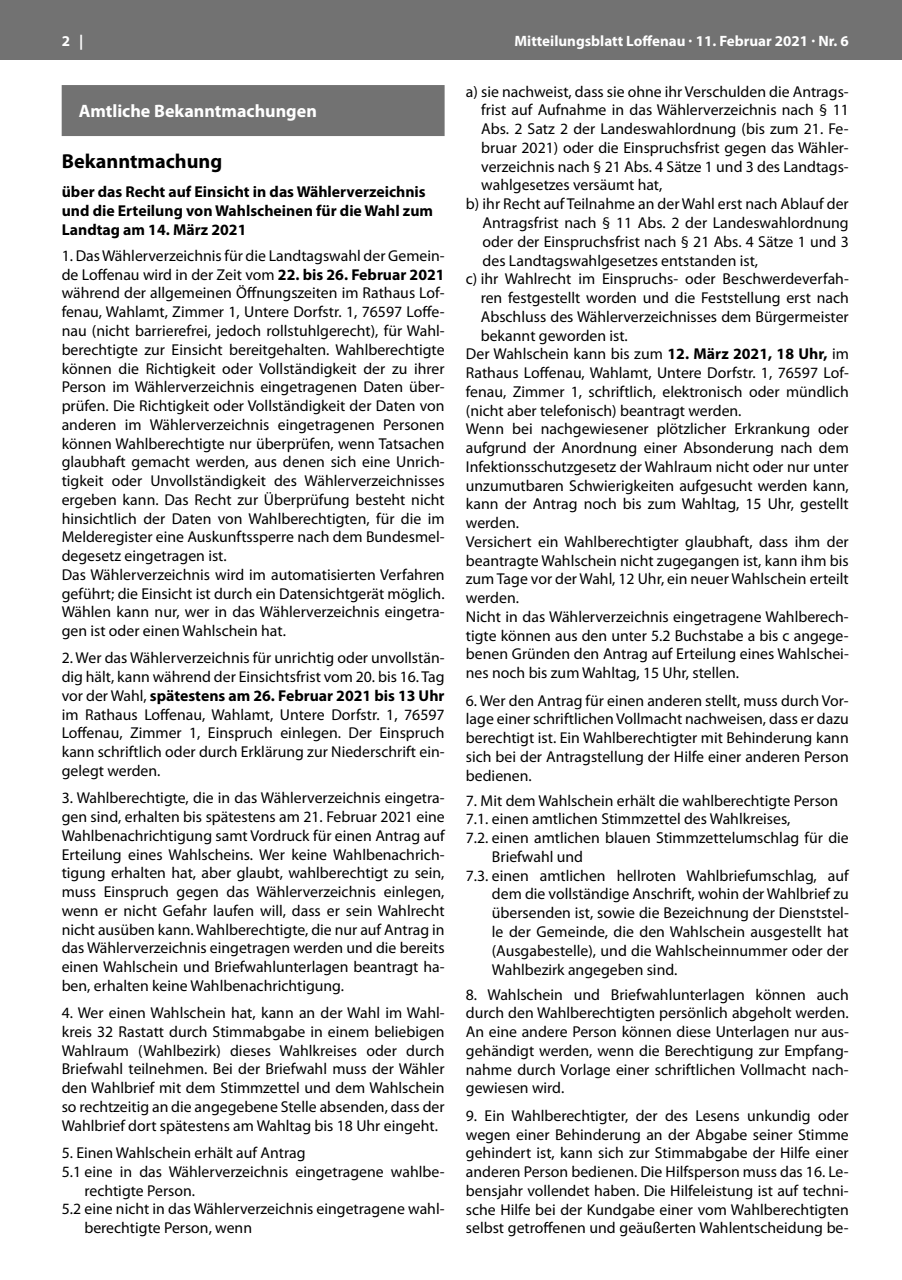
<style>
.page{position:relative;width:902px;height:1280px;background:#fff}
.page>*{position:absolute;margin:0;border:0;box-sizing:border-box;transform-origin:0 0}
.t1{font:700 20.25px "Myriad Pro";color:#000}
.t2{font:700 18px "Myriad Pro";color:#fff}
.t3{font:15.75px/18.8px "Myriad Pro";color:#000;text-align:justify}
.t4{font:700 15.75px/18.8px "Myriad Pro";color:#000}
.t5{font:700 15px "Myriad Pro";color:#fff}
.s1{font-weight:700}
</style>
<div class="page">
<div style="left:0;top:0;width:901px;height:60px;background:#727272"></div>
<div style="left:62px;top:85px;width:382px;height:51px;background:#727272"></div>
<p class="t5" style="left:62px;top:31px;width:23px">2 |</p>
<p class="t5" style="left:514px;top:31px;width:336px">Mitteilungsblatt Loffenau · 11. Februar 2021 · Nr. 6</p>
<p class="t2" style="left:79px;top:99px;width:240px">Amtliche Bekanntmachungen</p>
<p class="t1" style="left:62px;top:148px;width:162px">Bekanntmachung</p>
<p class="t4" style="left:62px;top:182px;width:373px">über das Recht auf Einsicht in das Wählerverzeichnis und die Erteilung von Wahlscheinen für die Wahl zum<br>Landtag am 14. März 2021</p>
<p class="t3" style="left:62px;top:246px;width:384px;text-align:left">1. Das Wählerverzeichnis für die Landtagswahl der Gemein&shy;de Loffenau wird in der Zeit vom <span class="s1">22. bis 26. Februar 2021 </span>während der allgemeinen Öffnungszeiten im Rathaus Lof&shy;fenau, Wahlamt, Zimmer 1, Untere Dorfstr. 1, 76597 Loffe&shy;nau (nicht barrierefrei, jedoch rollstuhlgerecht), für Wahl&shy;berechtigte zur Einsicht bereitgehalten. Wahlberechtigte können die Richtigkeit oder Vollständigkeit der zu ihrer Person im Wählerverzeichnis eingetragenen Daten über&shy;prüfen. Die Richtigkeit oder Vollständigkeit der Daten von anderen im Wählerverzeichnis eingetragenen Personen können Wahlberechtigte nur überprüfen, wenn Tatsachen glaubhaft gemacht werden, aus denen sich eine Unrich&shy;tigkeit oder Unvollständigkeit des Wählerverzeichnisses ergeben kann. Das Recht zur Überprüfung besteht nicht hinsichtlich der Daten von Wahlberechtigten, für die im Melderegister eine Auskunftssperre nach dem Bundesmel&shy;degesetz eingetragen ist.<br>Das Wählerverzeichnis wird im automatisierten Verfahren geführt; die Einsicht ist durch ein Datensichtgerät möglich.<br>Wählen kann nur, wer in das Wählerverzeichnis eingetra&shy;gen ist oder einen Wahlschein hat.</p>
<p class="t3" style="left:62px;top:648px;width:384px">2. Wer das Wählerverzeichnis für unrichtig oder unvollstän&shy;dig hält, kann während der Einsichtsfrist vom 20. bis 16. Tag vor der Wahl, <span class="s1">spätestens am 26. Februar 2021 bis 13 Uhr </span>im Rathaus Loffenau, Wahlamt, Untere Dorfstr. 1, 76597<br>Loffenau, Zimmer 1, Einspruch einlegen. Der Einspruch kann schriftlich oder durch Erklärung zur Niederschrift ein&shy;gelegt werden.</p>
<p class="t3" style="left:62px;top:788px;width:384px">3. Wahlberechtigte, die in das Wählerverzeichnis eingetra&shy;gen sind, erhalten bis spätestens am 21. Februar 2021 eine Wahlbenachrichtigung samt Vordruck für einen Antrag auf Erteilung eines Wahlscheins. Wer keine Wahlbenachrich&shy;tigung erhalten hat, aber glaubt, wahlberechtigt zu sein, muss Einspruch gegen das Wählerverzeichnis einlegen, wenn er nicht Gefahr laufen will, dass er sein Wahlrecht nicht ausüben kann. Wahlberechtigte, die nur auf Antrag in das Wählerverzeichnis eingetragen werden und die bereits einen Wahlschein und Briefwahlunterlagen beantragt ha&shy;ben, erhalten keine Wahlbenachrichtigung.</p>
<p class="t3" style="left:62px;top:1003px;width:384px">4. Wer einen Wahlschein hat, kann an der Wahl im Wahl&shy;kreis 32 Rastatt durch Stimmabgabe in einem beliebigen Wahlraum (Wahlbezirk) dieses Wahlkreises oder durch Briefwahl teilnehmen. Bei der Briefwahl muss der Wähler den Wahlbrief mit dem Stimmzettel und dem Wahlschein so rechtzeitig an die angegebene Stelle absenden, dass der Wahlbrief dort spätestens am Wahltag bis 18 Uhr eingeht.</p>
<p class="t3" style="left:62px;top:1143px;width:245px">5. Einen Wahlschein erhält auf Antrag</p>
<p class="t3" style="left:62px;top:1162px;width:384px">5.1 eine in das Wählerverzeichnis eingetragene wahlbe-</p>
<p class="t3" style="left:84px;top:1180px;width:112px">rechtigte Person.</p>
<p class="t3" style="left:62px;top:1199px;width:384px">5.2 eine nicht in das Wählerverzeichnis eingetragene wahl-</p>
<p class="t3" style="left:84px;top:1218px;width:169px">berechtigte Person, wenn</p>
<p class="t3" style="left:466px;top:82px;width:384px">a) sie nachweist, dass sie ohne ihr Verschulden die Antrags-</p>
<p class="t3" style="left:481px;top:101px;width:369px">frist auf Aufnahme in das Wählerverzeichnis nach § 11</p>
<p class="t3" style="left:481px;top:119px;width:369px">Abs. 2 Satz 2 der Landeswahlordnung (bis zum 21. Fe-</p>
<p class="t3" style="left:481px;top:138px;width:369px">bruar 2021) oder die Einspruchsfrist gegen das Wähler-</p>
<p class="t3" style="left:481px;top:157px;width:369px">verzeichnis nach § 21 Abs. 4 Sätze 1 und 3 des Landtags-</p>
<p class="t3" style="left:481px;top:176px;width:182px">wahlgesetzes versäumt hat,</p>
<p class="t3" style="left:466px;top:194px;width:384px">b) ihr Recht auf Teilnahme an der Wahl erst nach Ablauf der</p>
<p class="t3" style="left:482px;top:213px;width:367px">Antragsfrist nach § 11 Abs. 2 der Landeswahlordnung</p>
<p class="t3" style="left:482px;top:232px;width:367px">oder der Einspruchsfrist nach § 21 Abs. 4 Sätze 1 und 3</p>
<p class="t3" style="left:482px;top:251px;width:277px">des Landtagswahlgesetzes entstanden ist,</p>
<p class="t3" style="left:466px;top:269px;width:384px">c) ihr Wahlrecht im Einspruchs- oder Beschwerdeverfah-</p>
<p class="t3" style="left:480px;top:288px;width:369px">ren festgestellt worden und die Feststellung erst nach</p>
<p class="t3" style="left:480px;top:307px;width:369px">Abschluss des Wählerverzeichnisses dem Bürgermeister</p>
<p class="t3" style="left:480px;top:326px;width:149px">bekannt geworden ist.</p>
<p class="t3" style="left:466px;top:344px;width:384px">Der Wahlschein kann bis zum <span class="s1">12. März 2021, 18 Uhr,</span> im</p>
<p class="t3" style="left:466px;top:363px;width:384px">Rathaus Loffenau, Wahlamt, Untere Dorfstr. 1, 76597 Lof-</p>
<p class="t3" style="left:466px;top:382px;width:384px">fenau, Zimmer 1, schriftlich, elektronisch oder mündlich</p>
<p class="t3" style="left:466px;top:401px;width:277px">(nicht aber telefonisch) beantragt werden.</p>
<p class="t3" style="left:466px;top:419px;width:384px">Wenn bei nachgewiesener plötzlicher Erkrankung oder</p>
<p class="t3" style="left:466px;top:438px;width:384px">aufgrund der Anordnung einer Absonderung nach dem</p>
<p class="t3" style="left:466px;top:457px;width:384px">Infektionsschutzgesetz der Wahlraum nicht oder nur unter</p>
<p class="t3" style="left:466px;top:476px;width:384px">unzumutbaren Schwierigkeiten aufgesucht werden kann,</p>
<p class="t3" style="left:466px;top:494px;width:384px">kann der Antrag noch bis zum Wahltag, 15 Uhr, gestellt</p>
<p class="t3" style="left:466px;top:513px;width:55px">werden.</p>
<p class="t3" style="left:466px;top:532px;width:384px">Versichert ein Wahlberechtigter glaubhaft, dass ihm der</p>
<p class="t3" style="left:466px;top:551px;width:384px">beantragte Wahlschein nicht zugegangen ist, kann ihm bis</p>
<p class="t3" style="left:466px;top:569px;width:384px">zum Tage vor der Wahl, 12 Uhr, ein neuer Wahlschein erteilt</p>
<p class="t3" style="left:466px;top:588px;width:55px">werden.</p>
<p class="t3" style="left:466px;top:607px;width:384px">Nicht in das Wählerverzeichnis eingetragene Wahlberech-</p>
<p class="t3" style="left:466px;top:626px;width:384px">tigte können aus den unter 5.2 Buchstabe a bis c angege-</p>
<p class="t3" style="left:466px;top:644px;width:384px">benen Gründen den Antrag auf Erteilung eines Wahlschei-</p>
<p class="t3" style="left:466px;top:663px;width:275px">nes noch bis zum Wahltag, 15 Uhr, stellen.</p>
<p class="t3" style="left:466px;top:691px;width:384px">6. Wer den Antrag für einen anderen stellt, muss durch Vor&shy;lage einer schriftlichen Vollmacht nachweisen, dass er dazu berechtigt ist. Ein Wahlberechtigter mit Behinderung kann sich bei der Antragstellung der Hilfe einer anderen Person bedienen.</p>
<p class="t3" style="left:466px;top:791px;width:374px">7. Mit dem Wahlschein erhält die wahlberechtigte Person</p>
<p class="t3" style="left:466px;top:809px;width:326px">7.1. einen amtlichen Stimmzettel des Wahlkreises,</p>
<p class="t3" style="left:466px;top:828px;width:384px">7.2. einen amtlichen blauen Stimmzettelumschlag für die</p>
<p class="t3" style="left:492px;top:847px;width:93px">Briefwahl und</p>
<p class="t3" style="left:466px;top:866px;width:384px">7.3. einen amtlichen hellroten Wahlbriefumschlag, auf</p>
<p class="t3" style="left:492px;top:884px;width:358px">dem die vollständige Anschrift, wohin der Wahlbrief zu</p>
<p class="t3" style="left:492px;top:903px;width:358px">übersenden ist, sowie die Bezeichnung der Dienststel-</p>
<p class="t3" style="left:492px;top:922px;width:358px">le der Gemeinde, die den Wahlschein ausgestellt hat</p>
<p class="t3" style="left:492px;top:941px;width:358px">(Ausgabestelle), und die Wahlscheinnummer oder der</p>
<p class="t3" style="left:492px;top:960px;width:187px">Wahlbezirk angegeben sind.</p>
<p class="t3" style="left:466px;top:985px;width:384px">8. Wahlschein und Briefwahlunterlagen können auch durch den Wahlberechtigten persönlich abgeholt werden.<br>An eine andere Person können diese Unterlagen nur aus&shy;gehändigt werden, wenn die Berechtigung zur Empfang&shy;nahme durch Vorlage einer schriftlichen Vollmacht nach&shy;gewiesen wird.</p>
<p class="t3" style="left:466px;top:1106px;width:384px">9. Ein Wahlberechtigter, der des Lesens unkundig oder wegen einer Behinderung an der Abgabe seiner Stimme gehindert ist, kann sich zur Stimmabgabe der Hilfe einer anderen Person bedienen. Die Hilfsperson muss das 16. Le&shy;bensjahr vollendet haben. Die Hilfeleistung ist auf techni&shy;sche Hilfe bei der Kundgabe einer vom Wahlberechtigten selbst getroffenen und geäußerten Wahlentscheidung be-</p>
</div>
